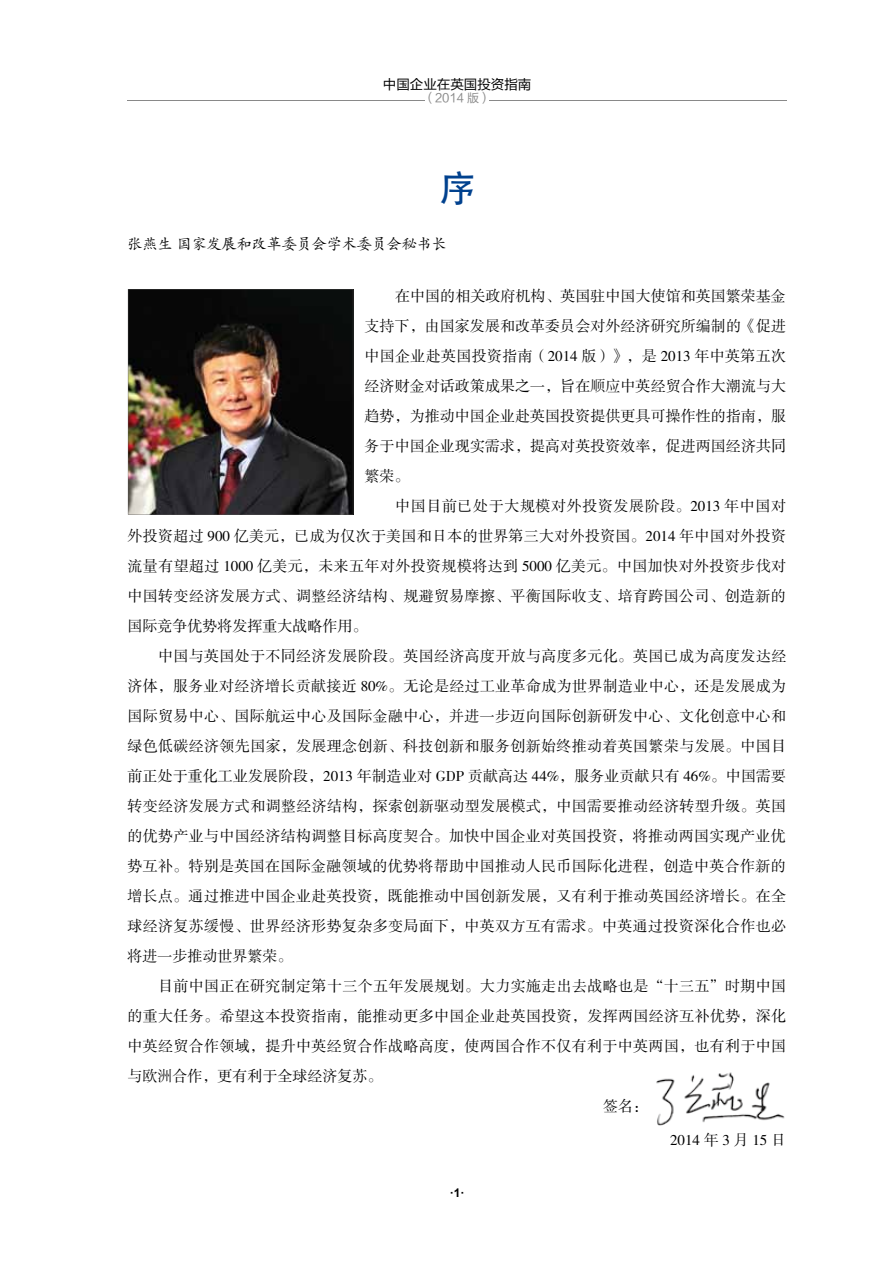
<style>
.page{position:relative;width:893px;height:1263px;background:#fff}
.page>*{position:absolute;margin:0;border:0;box-sizing:border-box;transform-origin:0 0}
.t1{font:500 36px "ST Heiti SC";color:#00418e}
.t2{font:15px/30px "FZSSJW GB1 0";letter-spacing:.025em;color:#000;text-align:justify}
.t3{font:15px "FZKTJW GB1 0";color:#000}
.t4{font:15px "FZSSJW GB1 0";color:#000}
.t5{font:15px "FZSSJW GB1 0";letter-spacing:.25em;color:#000}
.t6{font:13.5px "FZLTHK GBK1 0";color:#000}
.t7{font:12px "FZLTHK GBK1 0";color:#898989}
.t8{font:700 12px "Arial";color:#000}
</style>
<div class="page">
<hr style="left:128px;top:100px;width:297px;height:1px;background:#898989">
<hr style="left:490px;top:100px;width:297px;height:1px;background:#898989">
<img style="left:128px;top:289px;width:225px;height:225px">
<img style="left:656px;top:1072px;width:129px;height:53px">
<p class="t6" style="left:383px;top:77px;width:150px">中国企业在英国投资指南</p>
<p class="t7" style="left:423px;top:92px;width:70px">（2014 版）</p>
<h1 class="t1" style="left:439px;top:168px;width:37px">序</h1>
<p class="t3" style="left:128px;top:236px;width:321px">张燕生 国家发展和改革委员会学术委员会秘书长</p>
<p class="t2" style="left:365px;top:281px;width:423px;text-indent:31px">在中国的相关政府机构、英国驻中国大使馆和英国繁荣基金支持下，由国家发展和改革委员会对外经济研究所编制的《促进中国企业赴英国投资指南（2014 版）》，是 2013 年中英第五次经济财金对话政策成果之一，旨在顺应中英经贸合作大潮流与大趋势，为推动中国企业赴英国投资提供更具可操作性的指南，服务于中国企业现实需求，提高对英投资效率，促进两国经济共同繁荣。</p>
<p class="t2" style="left:128px;top:491px;width:660px;text-indent:268px">中国目前已处于大规模对外投资发展阶段。2013 年中国对外投资超过 900 亿美元，已成为仅次于美国和日本的世界第三大对外投资国。2014 年中国对外投资流量有望超过 1000 亿美元，未来五年对外投资规模将达到 5000 亿美元。中国加快对外投资步伐对中国转变经济发展方式、调整经济结构、规避贸易摩擦、平衡国际收支、培育跨国公司、创造新的国际竞争优势将发挥重大战略作用。</p>
<p class="t2" style="left:128px;top:641px;width:660px;text-indent:31px">中国与英国处于不同经济发展阶段。英国经济高度开放与高度多元化。英国已成为高度发达经济体，服务业对经济增长贡献接近 80%。无论是经过工业革命成为世界制造业中心，还是发展成为国际贸易中心、国际航运中心及国际金融中心，并进一步迈向国际创新研发中心、文化创意中心和绿色低碳经济领先国家，发展理念创新、科技创新和服务创新始终推动着英国繁荣与发展。中国目前正处于重化工业发展阶段，2013 年制造业对 GDP 贡献高达 44%，服务业贡献只有 46%。中国需要转变经济发展方式和调整经济结构，探索创新驱动型发展模式，中国需要推动经济转型升级。英国的优势产业与中国经济结构调整目标高度契合。加快中国企业对英国投资，将推动两国实现产业优势互补。特别是英国在国际金融领域的优势将帮助中国推动人民币国际化进程，创造中英合作新的增长点。通过推进中国企业赴英投资，既能推动中国创新发展，又有利于推动英国经济增长。在全球经济复苏缓慢、世界经济形势复杂多变局面下，中英双方互有需求。中英通过投资深化合作也必将进一步推动世界繁荣。</p>
<p class="t2" style="left:158px;top:971px;width:629px">目前中国正在研究制定第十三个五年发展规划。大力实施走出去战略也是“十三五”时期中国</p>
<p class="t2" style="left:128px;top:1001px;width:660px">的重大任务。希望这本投资指南，能推动更多中国企业赴英国投资，发挥两国经济互补优势，深化</p>
<p class="t2" style="left:128px;top:1031px;width:660px">中英经贸合作领域，提升中英经贸合作战略高度，使两国合作不仅有利于中英两国，也有利于中国</p>
<p class="t4" style="left:128px;top:1067px;width:256px">与欧洲合作，更有利于全球经济复苏。</p>
<p class="t2" style="left:603px;top:1091px;width:46px">签名：</p>
<p class="t5" style="left:670px;top:1131px;width:117px">2014年3月15日</p>
<p class="t8" style="left:450px;top:1184px;width:16px">·1·</p>
</div>
